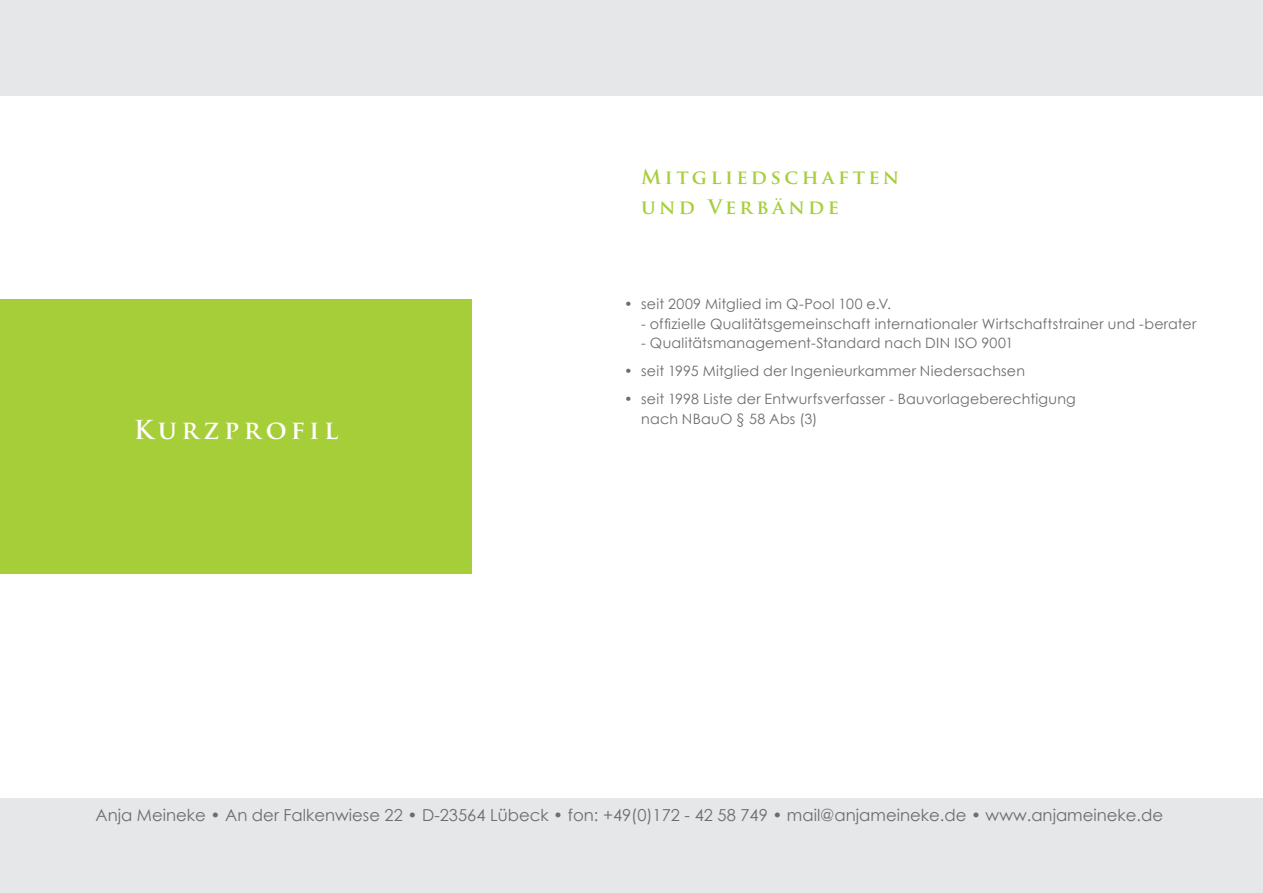
<style>
.page{position:relative;width:1263px;height:893px;background:#e6e7e9}
.page>*{position:absolute;margin:0;border:0;box-sizing:border-box;transform-origin:0 0}
.t1{font:700 25.5px "Trajan Pro";letter-spacing:.18em;color:#fff}
.t2{font:700 19.5px/30px "Trajan Pro";letter-spacing:.18em;color:#a6ce39}
.t3{font:16.5px "Century Gothic";color:#6c6d70}
.t4{font:14.25px/19.5px "Century Gothic";letter-spacing:.015em;color:#6c6d70}
</style>
<div class="page">
<div style="left:0;top:96px;width:1263px;height:701px;background:#fff"></div>
<div style="left:0;top:300px;width:471px;height:274px;background:#a6ce39"></div>
<h1 class="t1" style="left:134px;top:413px;width:206px">Kurzprofil</h1>
<h2 class="t2" style="left:641px;top:162px;width:260px">Mitgliedschaften und Verbände</h2>
<p class="t4" style="left:624px;top:294px;width:268px">• seit 2009 Mitglied im Q-Pool 100 e.V.</p>
<p class="t4" style="left:641px;top:314px;width:557px">- offizielle Qualitätsgemeinschaft internationaler Wirtschaftstrainer und -berater</p>
<p class="t4" style="left:641px;top:333px;width:374px">- Qualitätsmanagement-Standard nach DIN ISO 9001</p>
<p class="t4" style="left:624px;top:361px;width:402px">• seit 1995 Mitglied der Ingenieurkammer Niedersachsen</p>
<p class="t4" style="left:641px;top:389px;width:436px;text-indent:-17px">• seit 1998 Liste der Entwurfsverfasser - Bauvorlageberechtigung nach NBauO § 58 Abs (3)</p>
<p class="t3" style="left:96px;top:805px;width:1069px">Anja Meineke • An der Falkenwiese 22 • D-23564 Lübeck • fon: +49(0)172 - 42 58 749 • mail@anjameineke.de • www.anjameineke.de</p>
</div>
